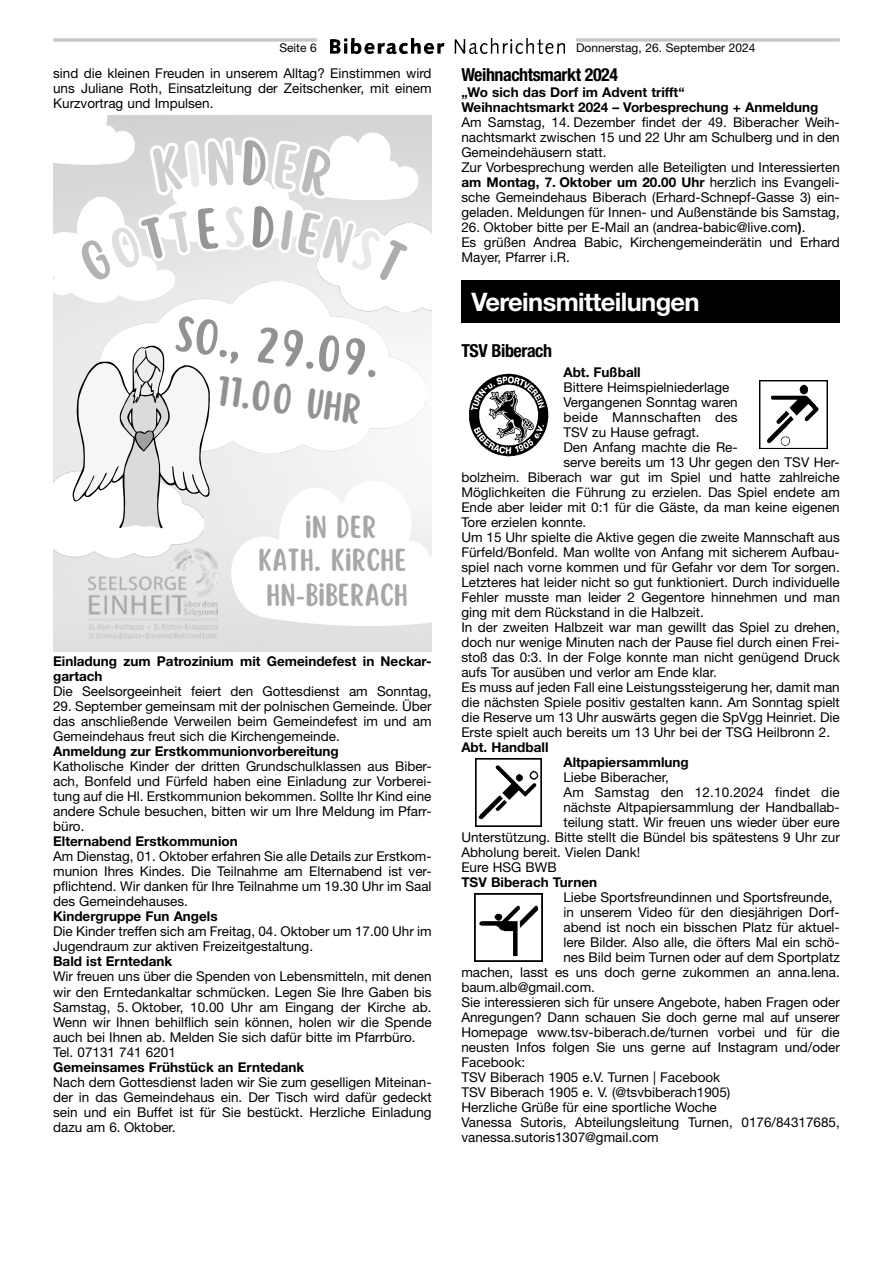
<style>
.page{position:relative;width:893px;height:1263px;background:#fff}
.page>*{position:absolute;margin:0;border:0;box-sizing:border-box;transform-origin:0 0}
.t1{font:44.55px "Scripter";color:#919292}
.t2{font:36.9px "Scripter";color:#919292}
.t3{font:27.9px/34.8px "Scripter";letter-spacing:.02em;color:#a7a7a8}
.t4{font:700 25.5px "Helvetica Neue LT Std";letter-spacing:-.025em;color:#fff}
.t5{font:700 condensed 18px "Helvetica Neue LT Std";letter-spacing:-.025em;color:#000}
.t6{font:13.5px/15px "Helvetica Neue LT Std";color:#000;text-align:justify}
.t7{font:700 13.5px/15px "Helvetica Neue LT Std";color:#000}
.t8{font:13.5px "Helvetica Neue LT Std";letter-spacing:.02em;color:#000}
.t9{font:12px "Helvetica Neue LT Std";color:#000}
.s1{font-weight:700}
</style>
<div class="page">
<img style="left:330px;top:38px;width:234px;height:15px">
<svg style="left:53px;top:38px;width:264px;height:4px"></svg>
<svg style="left:576px;top:38px;width:264px;height:4px"></svg>
<img style="left:89px;top:628px;width:128px;height:11px">
<img style="left:468px;top:374px;width:80px;height:82px">
<img style="left:475px;top:758px;width:66px;height:68px">
<img style="left:474px;top:893px;width:68px;height:68px">
<div style="left:461px;top:280px;width:379px;height:43px;background:#000"></div>
<img style="left:759px;top:381px;width:68px;height:68px">
<svg style="left:53px;top:116px;width:379px;height:512px"></svg>
<p class="t9" style="left:279px;top:41px;width:39px">Seite 6</p>
<p class="t9" style="left:576px;top:41px;width:181px">Donnerstag, 26. September 2024</p>
<p class="t6" style="left:53px;top:65px;width:380px">sind die kleinen Freuden in unserem Alltag? Einstimmen wird uns Juliane Roth, Einsatzleitung der Zeitschenker, mit einem Kurzvortrag und Impulsen.</p>
<h3 class="t5" style="left:461px;top:64px;width:158px">Weihnachtsmarkt 2024</h3>
<p class="t7" style="left:461px;top:85px;width:359px">„Wo sich das Dorf im Advent trifft“<br>Weihnachtsmarkt 2024 – Vorbesprechung + Anmeldung</p>
<p class="t6" style="left:461px;top:115px;width:380px;text-align:left">Am Samstag, 14. Dezember findet der 49. Biberacher Weih&shy;nachtsmarkt zwischen 15 und 22 Uhr am Schulberg und in den Gemeindehäusern statt.<br>Zur Vorbesprechung werden alle Beteiligten und Interessierten <span class="s1">am Montag, 7. Oktober um 20.00 Uhr</span> herzlich ins Evangeli&shy;sche Gemeindehaus Biberach (Erhard-Schnepf-Gasse 3) ein&shy;geladen. Meldungen für Innen- und Außenstände bis Samstag,</p>
<p class="t6" style="left:461px;top:220px;width:380px;text-align:left">26. Oktober bitte per E-Mail an (andrea-babic@live.com<span class="s1">)</span>.<br>Es grüßen Andrea Babic, Kirchengemeinderätin und Erhard<br>Mayer, Pfarrer i.R.</p>
<h1 class="t1" style="left:180px;top:307px;width:206px;rotate:8deg">SO., 29.09.</h1>
<h2 class="t2" style="left:220px;top:369px;width:147px;rotate:8deg">11.00 UHR</h2>
<h3 class="t3" style="left:305px;top:510px;width:73px">IN DER</h3>
<h3 class="t3" style="left:258px;top:544px;width:151px">KATH. KIRCHE<br>HN-BIBERACH</h3>
<p class="t7" style="left:53px;top:654px;width:380px">Einladung zum Patrozinium mit Gemeindefest in Neckar&shy;gartach</p>
<p class="t6" style="left:53px;top:684px;width:380px">Die Seelsorgeeinheit feiert den Gottesdienst am Sonntag,</p>
<p class="t6" style="left:53px;top:699px;width:380px">29. September gemeinsam mit der polnischen Gemeinde. Über das anschließende Verweilen beim Gemeindefest im und am Gemeindehaus freut sich die Kirchengemeinde.</p>
<p class="t7" style="left:53px;top:744px;width:287px">Anmeldung zur Erstkommunionvorbereitung</p>
<p class="t6" style="left:53px;top:759px;width:380px">Katholische Kinder der dritten Grundschulklassen aus Biber&shy;ach, Bonfeld und Fürfeld haben eine Einladung zur Vorberei&shy;tung auf die Hl. Erstkommunion bekommen. Sollte Ihr Kind eine andere Schule besuchen, bitten wir um Ihre Meldung im Pfarr&shy;büro.</p>
<p class="t7" style="left:53px;top:834px;width:186px">Elternabend Erstkommunion</p>
<p class="t6" style="left:53px;top:849px;width:380px">Am Dienstag, 01. Oktober erfahren Sie alle Details zur Erstkom&shy;munion Ihres Kindes. Die Teilnahme am Elternabend ist ver&shy;pflichtend. Wir danken für Ihre Teilnahme um 19.30 Uhr im Saal des Gemeindehauses.</p>
<p class="t7" style="left:53px;top:909px;width:166px">Kindergruppe Fun Angels</p>
<p class="t6" style="left:53px;top:924px;width:380px">Die Kinder treffen sich am Freitag, 04. Oktober um 17.00 Uhr im<br>Jugendraum zur aktiven Freizeitgestaltung.</p>
<p class="t7" style="left:53px;top:954px;width:121px">Bald ist Erntedank</p>
<p class="t6" style="left:53px;top:969px;width:380px;text-align:left">Wir freuen uns über die Spenden von Lebensmitteln, mit denen wir den Erntedankaltar schmücken. Legen Sie Ihre Gaben bis Samstag, 5. Oktober, 10.00 Uhr am Eingang der Kirche ab.<br>Wenn wir Ihnen behilflich sein können, holen wir die Spende auch bei Ihnen ab. Melden Sie sich dafür bitte im Pfarrbüro.<br>Tel. 07131 741 6201</p>
<p class="t7" style="left:53px;top:1059px;width:253px">Gemeinsames Frühstück an Erntedank</p>
<p class="t6" style="left:53px;top:1074px;width:380px">Nach dem Gottesdienst laden wir Sie zum geselligen Miteinan&shy;der in das Gemeindehaus ein. Der Tisch wird dafür gedeckt sein und ein Buffet ist für Sie bestückt. Herzliche Einladung dazu am 6. Oktober.</p>
<h3 class="t4" style="left:471px;top:286px;width:230px">Vereinsmitteilungen</h3>
<h3 class="t5" style="left:461px;top:340px;width:92px">TSV Biberach</h3>
<p class="t7" style="left:563px;top:364px;width:79px">Abt. Fußball</p>
<p class="t6" style="left:563px;top:379px;width:167px">Bittere Heimspielniederlage</p>
<p class="t6" style="left:563px;top:394px;width:176px">Vergangenen Sonntag waren</p>
<p class="t8" style="left:563px;top:409px;width:176px">beide Mannschaften des</p>
<p class="t6" style="left:563px;top:424px;width:138px">TSV zu Hause gefragt.</p>
<p class="t6" style="left:563px;top:439px;width:176px">Den Anfang machte die Re-</p>
<p class="t6" style="left:563px;top:454px;width:278px">serve bereits um 13 Uhr gegen den TSV Her-</p>
<p class="t6" style="left:461px;top:469px;width:380px">bolzheim. Biberach war gut im Spiel und hatte zahlreiche</p>
<p class="t6" style="left:461px;top:484px;width:380px">Möglichkeiten die Führung zu erzielen. Das Spiel endete am</p>
<p class="t6" style="left:461px;top:499px;width:380px">Ende aber leider mit 0:1 für die Gäste, da man keine eigenen</p>
<p class="t6" style="left:461px;top:514px;width:127px">Tore erzielen konnte.</p>
<p class="t6" style="left:461px;top:529px;width:380px">Um 15 Uhr spielte die Aktive gegen die zweite Mannschaft aus</p>
<p class="t6" style="left:461px;top:544px;width:380px">Fürfeld/Bonfeld. Man wollte von Anfang mit sicherem Aufbau-</p>
<p class="t6" style="left:461px;top:559px;width:380px">spiel nach vorne kommen und für Gefahr vor dem Tor sorgen.</p>
<p class="t6" style="left:461px;top:574px;width:380px">Letzteres hat leider nicht so gut funktioniert. Durch individuelle</p>
<p class="t6" style="left:461px;top:589px;width:380px">Fehler musste man leider 2 Gegentore hinnehmen und man</p>
<p class="t6" style="left:461px;top:604px;width:244px">ging mit dem Rückstand in die Halbzeit.</p>
<p class="t6" style="left:461px;top:619px;width:380px">In der zweiten Halbzeit war man gewillt das Spiel zu drehen,</p>
<p class="t6" style="left:461px;top:634px;width:380px">doch nur wenige Minuten nach der Pause fiel durch einen Frei-</p>
<p class="t6" style="left:461px;top:649px;width:380px">stoß das 0:3. In der Folge konnte man nicht genügend Druck</p>
<p class="t6" style="left:461px;top:664px;width:257px">aufs Tor ausüben und verlor am Ende klar.</p>
<p class="t6" style="left:461px;top:679px;width:380px">Es muss auf jeden Fall eine Leistungssteigerung her, damit man</p>
<p class="t6" style="left:461px;top:694px;width:380px">die nächsten Spiele positiv gestalten kann. Am Sonntag spielt</p>
<p class="t6" style="left:461px;top:709px;width:380px">die Reserve um 13 Uhr auswärts gegen die SpVgg Heinriet. Die</p>
<p class="t6" style="left:461px;top:724px;width:370px">Erste spielt auch bereits um 13 Uhr bei der TSG Heilbronn 2.</p>
<p class="t7" style="left:461px;top:739px;width:89px">Abt. Handball</p>
<p class="t7" style="left:563px;top:754px;width:127px">Altpapiersammlung</p>
<p class="t6" style="left:563px;top:769px;width:107px">Liebe Biberacher,</p>
<p class="t6" style="left:563px;top:784px;width:278px">Am Samstag den 12.10.2024 findet die</p>
<p class="t6" style="left:563px;top:799px;width:278px">nächste Altpapiersammlung der Handballab-</p>
<p class="t6" style="left:563px;top:814px;width:278px">teilung statt. Wir freuen uns wieder über eure</p>
<p class="t6" style="left:461px;top:829px;width:380px">Unterstützung. Bitte stellt die Bündel bis spätestens 9 Uhr zur</p>
<p class="t6" style="left:461px;top:844px;width:180px">Abholung bereit. Vielen Dank!</p>
<p class="t6" style="left:461px;top:859px;width:97px">Eure HSG BWB</p>
<p class="t7" style="left:461px;top:874px;width:137px">TSV Biberach Turnen</p>
<p class="t6" style="left:563px;top:889px;width:271px">Liebe Sportsfreundinnen und Sportsfreunde,</p>
<p class="t6" style="left:563px;top:904px;width:278px">in unserem Video für den diesjährigen Dorf-</p>
<p class="t6" style="left:563px;top:919px;width:278px">abend ist noch ein bisschen Platz für aktuel-</p>
<p class="t6" style="left:563px;top:934px;width:278px">lere Bilder. Also alle, die öfters Mal ein schö-</p>
<p class="t6" style="left:563px;top:949px;width:278px">nes Bild beim Turnen oder auf dem Sportplatz</p>
<p class="t6" style="left:461px;top:964px;width:380px">machen, lasst es uns doch gerne zukommen an anna.lena.</p>
<p class="t6" style="left:461px;top:979px;width:135px">baum.alb@gmail.com.</p>
<p class="t6" style="left:461px;top:994px;width:380px">Sie interessieren sich für unsere Angebote, haben Fragen oder</p>
<p class="t6" style="left:461px;top:1009px;width:380px">Anregungen? Dann schauen Sie doch gerne mal auf unserer</p>
<p class="t6" style="left:461px;top:1024px;width:380px">Homepage www.tsv-biberach.de/turnen vorbei und für die</p>
<p class="t6" style="left:461px;top:1039px;width:380px">neusten Infos folgen Sie uns gerne auf Instagram und/oder</p>
<p class="t6" style="left:461px;top:1054px;width:65px">Facebook:</p>
<p class="t6" style="left:461px;top:1069px;width:260px">TSV Biberach 1905 e.V. Turnen | Facebook</p>
<p class="t6" style="left:461px;top:1084px;width:271px">TSV Biberach 1905 e. V. (@tsvbiberach1905)</p>
<p class="t6" style="left:461px;top:1099px;width:257px">Herzliche Grüße für eine sportliche Woche</p>
<p class="t6" style="left:461px;top:1114px;width:380px">Vanessa Sutoris, Abteilungsleitung Turnen, 0176/84317685,</p>
<p class="t6" style="left:461px;top:1129px;width:199px">vanessa.sutoris1307@gmail.com</p>
</div>
